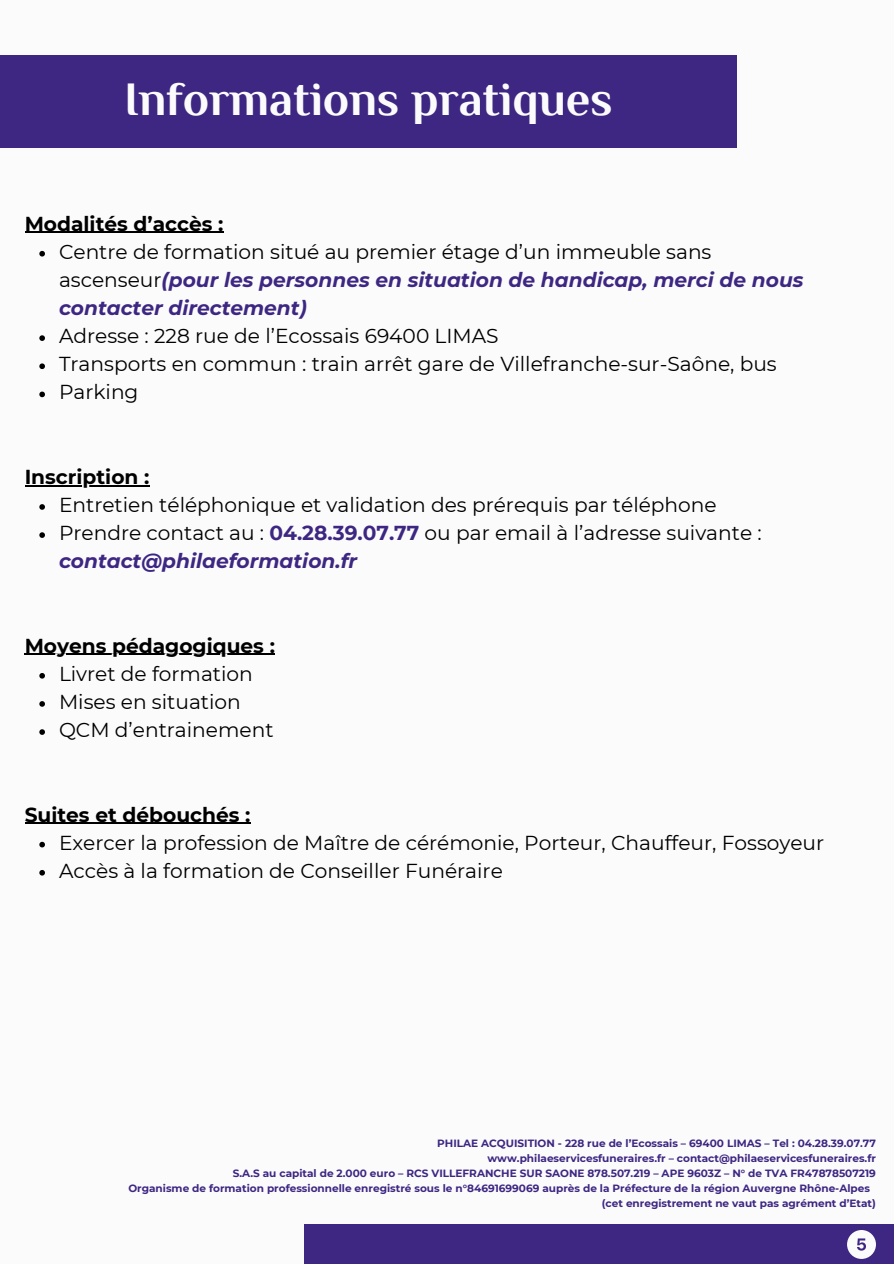
<style>
.page{position:relative;width:894px;height:1264px;background:#fff}
.page>*{position:absolute;margin:0;border:0;box-sizing:border-box;transform-origin:0 0}
.t1{font:700 48px "Philosopher";color:#fcfbfc}
.t2{font:20.1px/28.2px "Montserrat";color:#000}
.t3{font:italic 700 20.1px/28.2px "Montserrat";color:#3d2782}
.t4{font:700 20.1px "Montserrat";color:#000}
.t5{font:700 10.5px "Montserrat";color:#3d2782}
.s1{font-weight:400;font-style:normal;color:#000}
.s2{font-weight:700;color:#3d2782}
.s3{font-weight:700;font-style:italic;color:#3d2782}
</style>
<div class="page">
<div style="left:0;top:0;width:893px;height:1263px;background:#fcfbfc"></div>
<div style="left:304px;top:1224px;width:589px;height:39px;background:#3d2782"></div>
<div style="left:0;top:55px;width:736px;height:92px;background:#3d2782"></div>
<hr style="left:25px;top:232px;width:198px;height:1px;background:#000">
<svg style="left:39px;top:251px;width:6px;height:5px"></svg>
<svg style="left:39px;top:335px;width:6px;height:6px"></svg>
<svg style="left:39px;top:363px;width:6px;height:6px"></svg>
<svg style="left:39px;top:391px;width:6px;height:6px"></svg>
<hr style="left:25px;top:485px;width:124px;height:1px;background:#000">
<svg style="left:39px;top:504px;width:6px;height:6px"></svg>
<svg style="left:39px;top:532px;width:6px;height:6px"></svg>
<hr style="left:25px;top:654px;width:250px;height:1px;background:#000">
<svg style="left:39px;top:673px;width:6px;height:5px"></svg>
<svg style="left:39px;top:701px;width:6px;height:5px"></svg>
<svg style="left:39px;top:729px;width:6px;height:6px"></svg>
<hr style="left:25px;top:822px;width:225px;height:1px;background:#000">
<svg style="left:39px;top:841px;width:6px;height:6px"></svg>
<svg style="left:39px;top:870px;width:6px;height:5px"></svg>
<svg style="left:847px;top:1230px;width:28px;height:28px"></svg>
<p class="t1" style="left:124px;top:74px;width:490px">Informations pratiques</p>
<p class="t4" style="left:25px;top:211px;width:200px">Modalités d’accès :</p>
<h1 class="t3" style="left:59px;top:237px;width:745px"><span class="s1">Centre de formation situé au premier étage d’un immeuble sans ascenseur</span>(pour les personnes en situation de handicap, merci de nous contacter directement)</h1>
<h2 class="t2" style="left:59px;top:322px;width:441px">Adresse : 228 rue de l’Ecossais 69400 LIMAS</h2>
<p class="t2" style="left:59px;top:350px;width:719px">Transports en commun : train arrêt gare de Villefranche-sur-Saône, bus</p>
<p class="t2" style="left:59px;top:378px;width:81px">Parking</p>
<p class="t4" style="left:25px;top:464px;width:126px">Inscription :</p>
<p class="t2" style="left:59px;top:490px;width:659px">Entretien téléphonique et validation des prérequis par téléphone</p>
<h2 class="t2" style="left:59px;top:519px;width:704px">Prendre contact au : <span class="s2">04.28.39.07.77</span> ou par email à l’adresse suivante : <span class="s3">contact@philaeformation.fr</span></h2>
<p class="t4" style="left:25px;top:633px;width:252px">Moyens pédagogiques :</p>
<p class="t2" style="left:59px;top:659px;width:195px">Livret de formation</p>
<h2 class="t2" style="left:59px;top:687px;width:183px">Mises en situation</h2>
<p class="t2" style="left:59px;top:715px;width:216px">QCM d’entrainement</p>
<p class="t4" style="left:25px;top:802px;width:227px">Suites et débouchés :</p>
<p class="t2" style="left:59px;top:828px;width:766px">Exercer la profession de Maître de cérémonie, Porteur, Chauffeur, Fossoyeur</p>
<h2 class="t2" style="left:59px;top:856px;width:445px">Accès à la formation de Conseiller Funéraire</h2>
<p class="t5" style="left:437px;top:1137px;width:440px">PHILAE ACQUISITION - 228 rue de l’Ecossais – 69400 LIMAS – Tel : 04.28.39.07.77</p>
<p class="t5" style="left:487px;top:1152px;width:390px">www.philaeservicesfuneraires.fr – contact@philaeservicesfuneraires.fr</p>
<p class="t5" style="left:233px;top:1166px;width:644px">S.A.S au capital de 2.000 euro – RCS VILLEFRANCHE SUR SAONE 878.507.219 – APE 9603Z – N° de TVA FR47878507219</p>
<p class="t5" style="left:128px;top:1181px;width:742px">Organisme de formation professionnelle enregistré sous le n°84691699069 auprès de la Préfecture de la région Auvergne Rhône-Alpes</p>
<p class="t5" style="left:601px;top:1196px;width:275px">(cet enregistrement ne vaut pas agrément d’Etat)</p>
</div>
